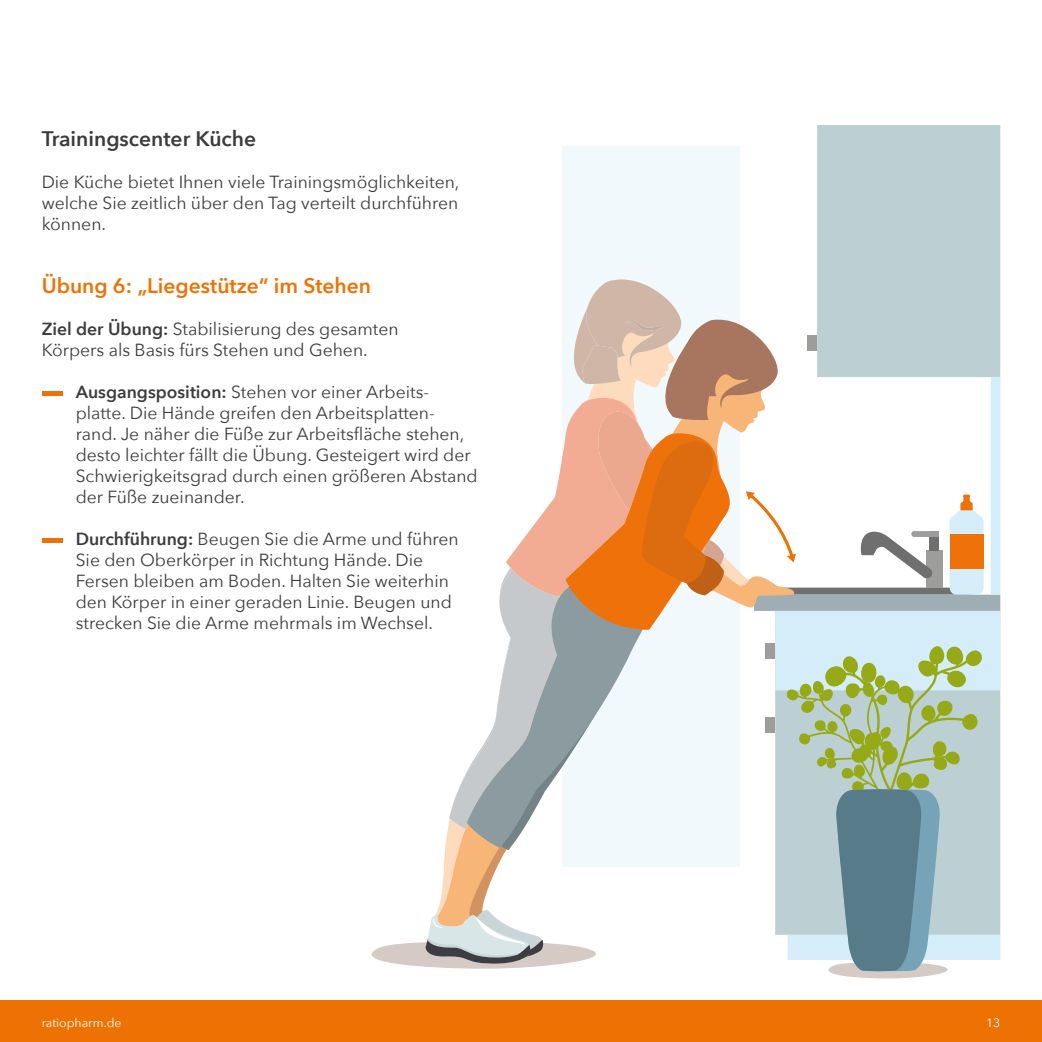
<style>
.page{position:relative;width:1042px;height:1042px;background:#fff}
.page>*{position:absolute;margin:0;border:0;box-sizing:border-box;transform-origin:0 0}
.t1{font:600 21px "Avenir Next";color:#ee7203}
.t2{font:600 21px "Avenir Next";color:#3c3c3b}
.t3{font:17.5px/21px "Avenir Next";color:#3c3c3b}
.t4{font:12.25px "Avenir Next";color:#fff}
.s1{font-weight:600}
</style>
<div class="page">
<div style="left:563px;top:146px;width:177px;height:721px;background:#f2f9fd"></div>
<div style="left:0;top:1000px;width:1042px;height:42px;background:#ee7203"></div>
<hr style="left:42px;top:391px;width:21px;height:4px;background:#ee7203">
<div style="left:42px;top:538px;width:21px;height:5px;background:#ee7203"></div>
<div style="left:817px;top:125px;width:183px;height:154px;background:#bcd0d3"></div>
<svg style="left:371px;top:279px;width:629px;height:699px"></svg>
<p class="t2" style="left:42px;top:121px;width:216px">Trainingscenter Küche</p>
<p class="t3" style="left:42px;top:171px;width:419px;text-align:justify">Die Küche bietet Ihnen viele Trainingsmöglichkeiten, welche Sie zeitlich über den Tag verteilt durchführen können.</p>
<p class="t1" style="left:42px;top:268px;width:331px">Übung 6: „Liegestütze“ im Stehen</p>
<p class="t3" style="left:42px;top:318px;width:358px"><span class="s1">Ziel der Übung:</span> Stabilisierung des gesamten<br>Körpers als Basis fürs Stehen und Gehen.</p>
<p class="t3" style="left:76px;top:381px;width:403px"><span class="s1">Ausgangsposition:</span> Stehen vor einer Arbeits&shy;platte. Die Hände greifen den Arbeitsplatten&shy;rand. Je näher die Füße zur Arbeitsfläche stehen, desto leichter fällt die Übung. Gesteigert wird der Schwierigkeitsgrad durch einen größeren Abstand der Füße zueinander.</p>
<p class="t3" style="left:76px;top:528px;width:384px"><span class="s1">Durchführung:</span> Beugen Sie die Arme und führen Sie den Oberkörper in Richtung Hände. Die Fersen bleiben am Boden. Halten Sie weiterhin den Körper in einer geraden Linie. Beugen und strecken Sie die Arme mehrmals im Wechsel.</p>
<p class="t4" style="left:42px;top:1013px;width:81px">ratiopharm.de</p>
<p class="t4" style="left:986px;top:1013px;width:16px">13</p>
</div>
